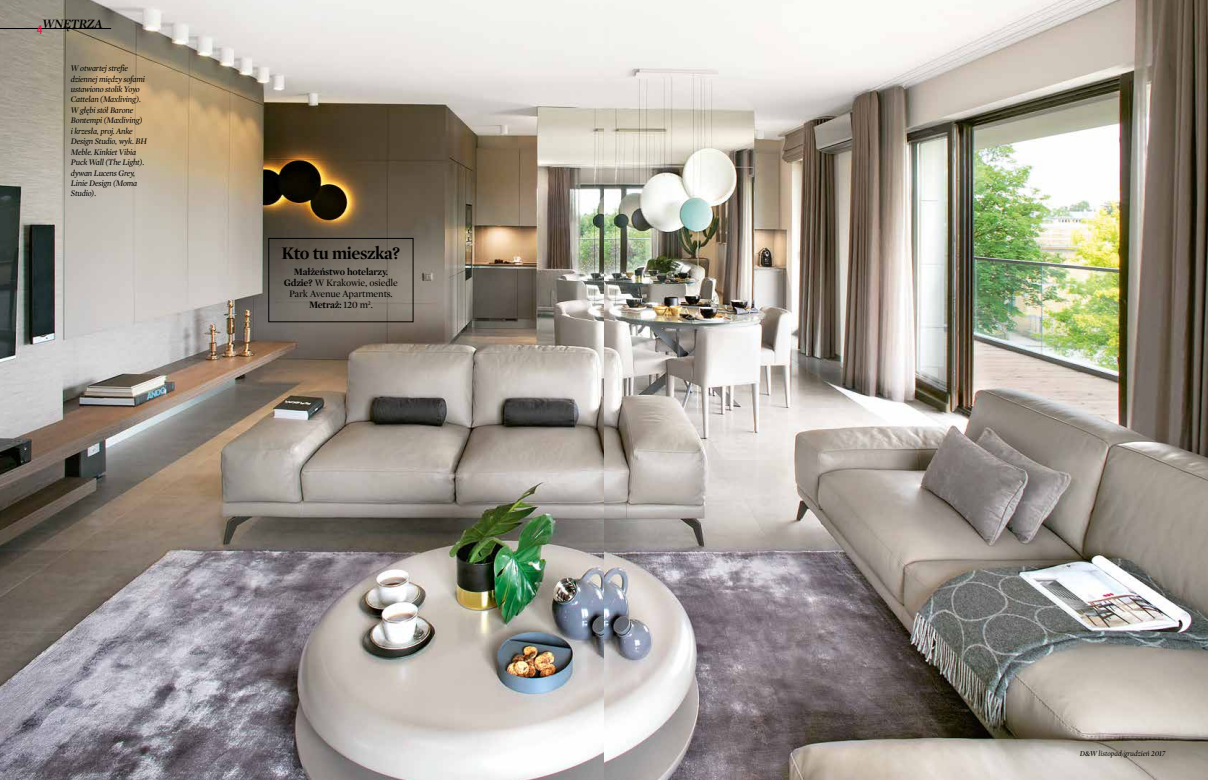
<style>
.page{position:relative;width:1208px;height:780px;background:#fff}
.page>*{position:absolute;margin:0;border:0;box-sizing:border-box;transform-origin:0 0}
.t1{font:700 18px "Mercury Display";letter-spacing:-.02em;color:#000}
.t2{font:italic 600 13px "Mercury Display";letter-spacing:-.03em;color:#000}
.t3{font:600 13px "Acumin Pro Cond";color:#e6184a}
.t4{font:10px/11px "Mercury Display";letter-spacing:-.015em;color:#000;text-align:center}
.t5{font:italic 8.7px/10.4px "Mercury Display";letter-spacing:-.02em;color:#000}
.t6{font:italic 7.6px "Mercury Display";color:#000}
.s1{font-weight:700}
.s2{font-style:normal}
</style>
<div class="page">
<img style="left:0;top:0;width:1208px;height:780px">
<div style="left:269px;top:238px;width:144px;height:84px;border:1px solid #000"></div>
<hr style="left:0;top:28px;width:111px;height:1px;background:#000">
<h2 class="t2" style="left:43px;top:15px;width:62px">WNĘTRZA</h2>
<h2 class="t3" style="left:37px;top:21px;width:7px">4</h2>
<p class="t5" style="left:71px;top:63px;width:78px">W otwartej strefie dziennej między sofami ustawiono stolik Yoyo<br>Cattelan (Maxliving).<br>W głębi stół Barone<br>Bontempi (Maxliving)<br>i krzesła, proj. Anke<br>Design Studio, wyk. BH<br>Meble. Kinkiet Vibia<br>Puck Wall (The Light). dywan Lucens Grey,<br>Linie Design (Moma<br>Studio).</p>
<h1 class="t1" style="left:281px;top:239px;width:120px">Kto tu mieszka?</h1>
<p class="t4" style="left:284px;top:266px;width:115px"><span class="s1">Małżeństwo hotelarzy.<br>Gdzie?</span> W Krakowie, osiedle<br>Park Avenue Apartments.<br><span class="s1">Metraż:</span> 120 m<sup>2</sup>.</p>
<p class="t6" style="left:1079px;top:748px;width:87px">D<span class="s2">&amp;</span>W listopad/grudzień 2017</p>
</div>
